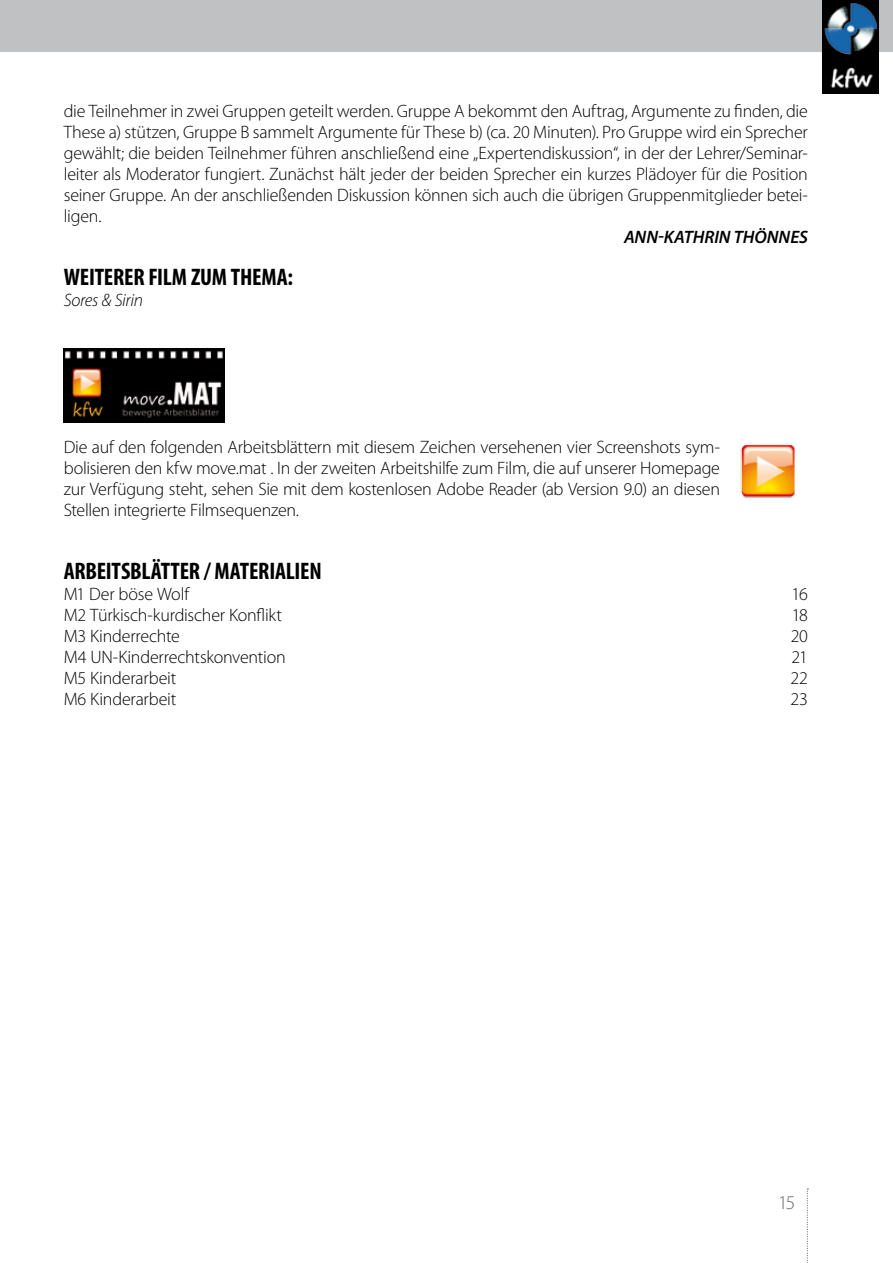
<style>
.page{position:relative;width:893px;height:1263px;background:#fff}
.page>*{position:absolute;margin:0;border:0;box-sizing:border-box;transform-origin:0 0}
.t1{font:700 condensed 24px "Myriad Pro";letter-spacing:-.01em;color:#000}
.t2{font:300 19.5px "Myriad Pro";color:#666769}
.t3{font:300 18px/21px "Myriad Pro";letter-spacing:-.015em;color:#000;text-align:justify}
.t4{font:italic 600 18px "Myriad Pro";color:#000}
.t5{font:italic 300 18px "Myriad Pro";letter-spacing:-.015em;color:#000}
</style>
<div class="page">
<div style="left:0;top:0;width:893px;height:51px;background:#c0c1c2"></div>
<img style="left:823px;top:0;width:56px;height:94px">
<svg style="left:807px;top:1188px;width:1px;height:75px"></svg>
<img style="left:740px;top:444px;width:55px;height:54px">
<img style="left:64px;top:348px;width:161px;height:74px">
<p class="t3" style="left:64px;top:100px;width:746px">die Teilnehmer in zwei Gruppen geteilt werden. Gruppe A bekommt den Auftrag, Argumente zu finden, die These a) stützen, Gruppe B sammelt Argumente für These b) (ca. 20 Minuten). Pro Gruppe wird ein Sprecher gewählt; die beiden Teilnehmer führen anschließend eine „Expertendiskussion“, in der der Lehrer/Seminar&shy;leiter als Moderator fungiert. Zunächst hält jeder der beiden Sprecher ein kurzes Plädoyer für die Position seiner Gruppe. An der anschließenden Diskussion können sich auch die übrigen Gruppenmitglieder betei&shy;ligen.</p>
<p class="t4" style="left:624px;top:226px;width:185px">ANN-KATHRIN THÖNNES</p>
<h1 class="t1" style="left:64px;top:262px;width:231px">WEITERER FILM ZUM THEMA:</h1>
<p class="t5" style="left:64px;top:289px;width:81px">Sores &amp; Sirin</p>
<p class="t3" style="left:64px;top:436px;width:658px">Die auf den folgenden Arbeitsblättern mit diesem Zeichen versehenen vier Screenshots sym&shy;bolisieren den kfw move.mat . I n der zweiten Arbeitshilfe zum Film, die auf unserer Homepage zur Verfügung steht, sehen Sie mit dem kostenlosen Adobe Reader (ab Version 9.0) an diesen Stellen integrierte Filmsequenzen.</p>
<h1 class="t1" style="left:64px;top:556px;width:259px">ARBEITSBLÄTTER / MATERIALIEN</h1>
<p class="t3" style="left:64px;top:583px;width:127px">M1 Der böse Wolf</p>
<p class="t3" style="left:792px;top:583px;width:18px">16</p>
<p class="t3" style="left:64px;top:604px;width:220px">M2 Türkisch-kurdischer Konflikt</p>
<p class="t3" style="left:792px;top:604px;width:18px">18</p>
<p class="t3" style="left:64px;top:625px;width:118px">M3 Kinderrechte</p>
<p class="t3" style="left:791px;top:625px;width:19px">20</p>
<p class="t3" style="left:64px;top:646px;width:223px">M4 UN-Kinderrechtskonvention</p>
<p class="t3" style="left:791px;top:646px;width:18px">21</p>
<p class="t3" style="left:64px;top:667px;width:114px">M5 Kinderarbeit</p>
<p class="t3" style="left:791px;top:667px;width:19px">22</p>
<p class="t3" style="left:64px;top:688px;width:114px">M6 Kinderarbeit</p>
<p class="t3" style="left:791px;top:688px;width:19px">23</p>
<p class="t2" style="left:778px;top:1191px;width:19px">15</p>
</div>
